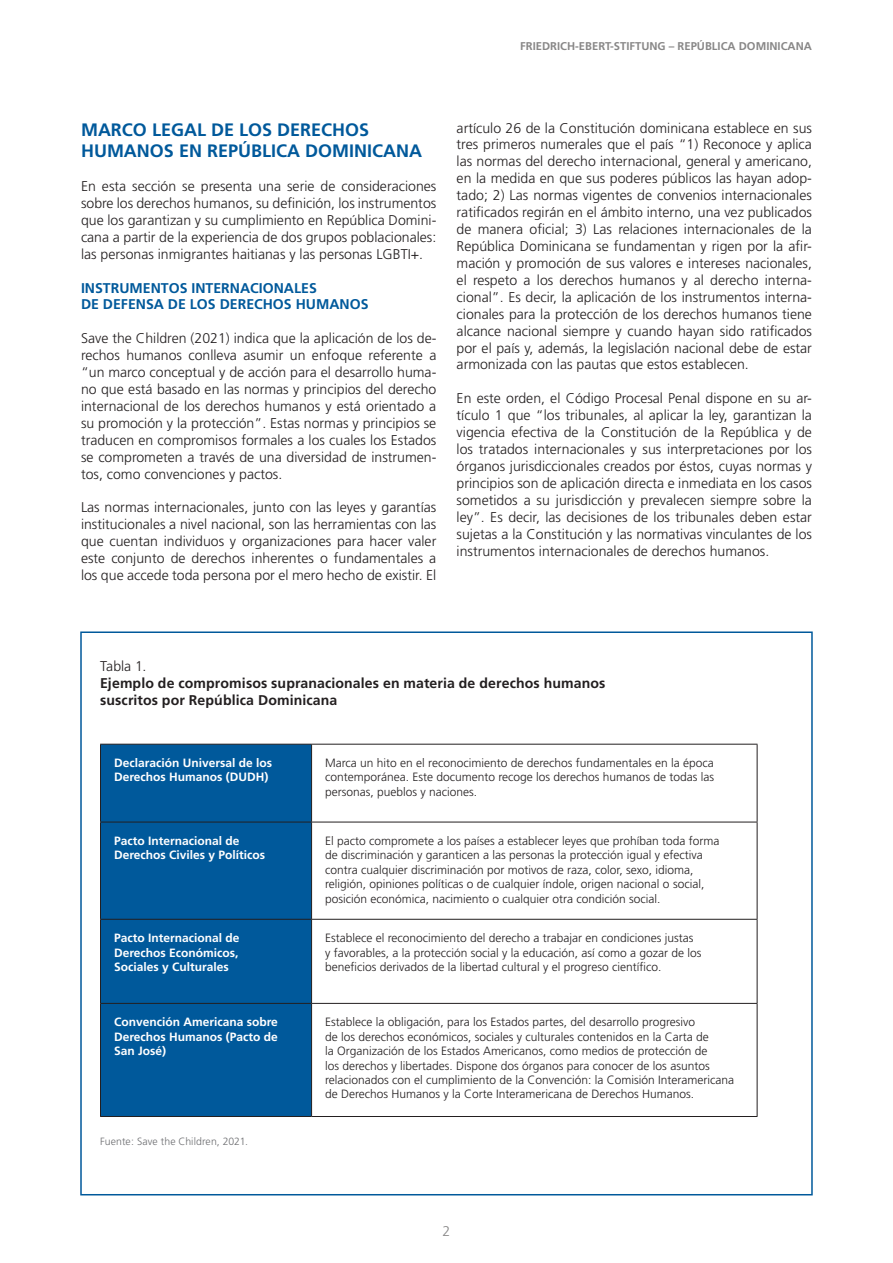
<style>
.page{position:relative;width:893px;height:1263px;background:#fff}
.page>*{position:absolute;margin:0;border:0;box-sizing:border-box;transform-origin:0 0}
.t1{font:700 18px/21.6px "Frutiger";color:#00599b}
.t2{font:300 14.1px/17px "Frutiger";color:#231f20;text-align:justify}
.t3{font:700 14.1px/17px "Frutiger";letter-spacing:.01em;color:#231f20}
.t4{font:700 14.1px/17px "Frutiger";color:#00599b}
.t5{font:300 14.1px "Frutiger";color:#888787}
.t6{font:300 12px/14.4px "Frutiger";color:#231f20}
.t7{font:700 12px/14.4px "Frutiger";color:#fff}
.t8{font:700 11.25px "Frutiger";color:#888787}
.t9{font:300 10.5px "Frutiger";letter-spacing:.005em;color:#6c6d70}
</style>
<div class="page">
<div style="left:101px;top:745px;width:210px;height:371px;background:#00599b"></div>
<hr style="left:100px;top:744px;width:212px;height:1px;background:#231f20">
<hr style="left:100px;top:744px;width:1px;height:78px;background:#231f20">
<hr style="left:312px;top:744px;width:445px;height:1px;background:#231f20">
<hr style="left:311px;top:744px;width:1px;height:78px;background:#231f20">
<hr style="left:757px;top:744px;width:1px;height:78px;background:#231f20">
<hr style="left:100px;top:822px;width:212px;height:1px;background:#231f20">
<hr style="left:100px;top:822px;width:1px;height:97px;background:#231f20">
<hr style="left:312px;top:822px;width:445px;height:1px;background:#231f20">
<hr style="left:311px;top:822px;width:1px;height:97px;background:#231f20">
<hr style="left:757px;top:822px;width:1px;height:97px;background:#231f20">
<hr style="left:100px;top:919px;width:212px;height:1px;background:#231f20">
<hr style="left:100px;top:920px;width:1px;height:83px;background:#231f20">
<hr style="left:312px;top:919px;width:445px;height:1px;background:#231f20">
<hr style="left:311px;top:920px;width:1px;height:83px;background:#231f20">
<hr style="left:757px;top:920px;width:1px;height:83px;background:#231f20">
<hr style="left:100px;top:1003px;width:212px;height:1px;background:#231f20">
<hr style="left:100px;top:1004px;width:1px;height:112px;background:#231f20">
<hr style="left:312px;top:1003px;width:445px;height:1px;background:#231f20">
<hr style="left:311px;top:1004px;width:1px;height:112px;background:#231f20">
<hr style="left:757px;top:1004px;width:1px;height:112px;background:#231f20">
<hr style="left:100px;top:1116px;width:212px;height:1px;background:#231f20">
<hr style="left:312px;top:1116px;width:445px;height:1px;background:#231f20">
<p class="t8" style="left:520px;top:40px;width:293px">FRIEDRICH-EBERT-STIFTUNG – REPÚBLICA DOMINICANA</p>
<p class="t1" style="left:81px;top:118px;width:342px">MARCO LEGAL DE LOS DERECHOS<br>HUMANOS EN REPÚBLICA DOMINICANA</p>
<p class="t2" style="left:81px;top:178px;width:357px">En esta sección se presenta una serie de consideraciones sobre los derechos humanos, su definición, los instrumentos que los garantizan y su cumplimiento en República Domini&shy;cana a partir de la experiencia de dos grupos poblacionales: las personas inmigrantes haitianas y las personas LGBTI+.</p>
<p class="t4" style="left:81px;top:279px;width:289px">INSTRUMENTOS INTERNACIONALES<br>DE DEFENSA DE LOS DERECHOS HUMANOS</p>
<p class="t2" style="left:81px;top:330px;width:357px">Save the Children (2021) indica que la aplicación de los de&shy;rechos humanos conlleva asumir un enfoque referente a “un marco conceptual y de acción para el desarrollo huma&shy;no que está basado en las normas y principios del derecho internacional de los derechos humanos y está orientado a su promoción y la protección”. Estas normas y principios se traducen en compromisos formales a los cuales los Estados se comprometen a través de una diversidad de instrumen&shy;tos, como convenciones y pactos.</p>
<p class="t2" style="left:81px;top:499px;width:357px">Las normas internacionales, junto con las leyes y garantías institucionales a nivel nacional, son las herramientas con las que cuentan individuos y organizaciones para hacer valer este conjunto de derechos inherentes o fundamentales a los que accede toda persona por el mero hecho de existir. El</p>
<p class="t2" style="left:457px;top:119px;width:357px">artículo 26 de la Constitución dominicana establece en sus tres primeros numerales que el país “1) Reconoce y aplica las normas del derecho internacional, general y americano, en la medida en que sus poderes públicos las hayan adop&shy;tado; 2) Las normas vigentes de convenios internacionales ratificados regirán en el ámbito interno, una vez publicados de manera oficial; 3) Las relaciones internacionales de la República Dominicana se fundamentan y rigen por la afir&shy;mación y promoción de sus valores e intereses nacionales, el respeto a los derechos humanos y al derecho interna&shy;cional”. Es decir, la aplicación de los instrumentos interna&shy;cionales para la protección de los derechos humanos tiene alcance nacional siempre y cuando hayan sido ratificados por el país y, además, la legislación nacional debe de estar armonizada con las pautas que estos establecen.</p>
<p class="t2" style="left:457px;top:390px;width:357px">En este orden, el Código Procesal Penal dispone en su ar&shy;tículo 1 que “los tribunales, al aplicar la ley, garantizan la vigencia efectiva de la Constitución de la República y de los tratados internacionales y sus interpretaciones por los órganos jurisdiccionales creados por éstos, cuyas normas y principios son de aplicación directa e inmediata en los casos sometidos a su jurisdicción y prevalecen siempre sobre la ley”. Es decir, las decisiones de los tribunales deben estar sujetas a la Constitución y las normativas vinculantes de los instrumentos internacionales de derechos humanos.</p>
<p class="t2" style="left:100px;top:658px;width:48px">Tabla 1.</p>
<p class="t3" style="left:100px;top:675px;width:507px">Ejemplo de compromisos supranacionales en materia de derechos humanos suscritos por República Dominicana</p>
<p class="t7" style="left:114px;top:755px;width:160px">Declaración Universal de los<br>Derechos Humanos (DUDH)</p>
<p class="t6" style="left:325px;top:756px;width:390px;text-align:justify">Marca un hito en el reconocimiento de derechos fundamentales en la época contemporánea. Este documento recoge los derechos humanos de todas las personas, pueblos y naciones.</p>
<p class="t7" style="left:114px;top:833px;width:153px">Pacto Internacional de<br>Derechos Civiles y Políticos</p>
<p class="t6" style="left:325px;top:833px;width:396px">El pacto compromete a los países a establecer leyes que prohíban toda forma de discriminación y garanticen a las personas la protección igual y efectiva contra cualquier discriminación por motivos de raza, color, sexo, idioma, religión, opiniones políticas o de cualquier índole, origen nacional o social, posición económica, nacimiento o cualquier otra condición social.</p>
<p class="t7" style="left:114px;top:931px;width:127px;text-align:justify">Pacto Internacional de Derechos Económicos, Sociales y Culturales</p>
<p class="t6" style="left:325px;top:931px;width:378px">Establece el reconocimiento del derecho a trabajar en condiciones justas y favorables, a la protección social y la educación, así como a gozar de los beneficios derivados de la libertad cultural y el progreso científico.</p>
<p class="t7" style="left:114px;top:1015px;width:165px;text-align:justify">Convención Americana sobre Derechos Humanos (Pacto de San José)</p>
<p class="t6" style="left:325px;top:1015px;width:411px">Establece la obligación, para los Estados partes, del desarrollo progresivo<br>de los derechos económicos, sociales y culturales contenidos en la Carta de<br>la Organización de los Estados Americanos, como medios de protección de<br>los derechos y libertades. Dispone dos órganos para conocer de los asuntos relacionados con el cumplimiento de la Convención: la Comisión Interamericana de Derechos Humanos y la Corte Interamericana de Derechos Humanos.</p>
<p class="t9" style="left:100px;top:1135px;width:149px">Fuente: Save the Children, 2021.</p>
<p class="t5" style="left:443px;top:1223px;width:9px">2</p>
</div>
